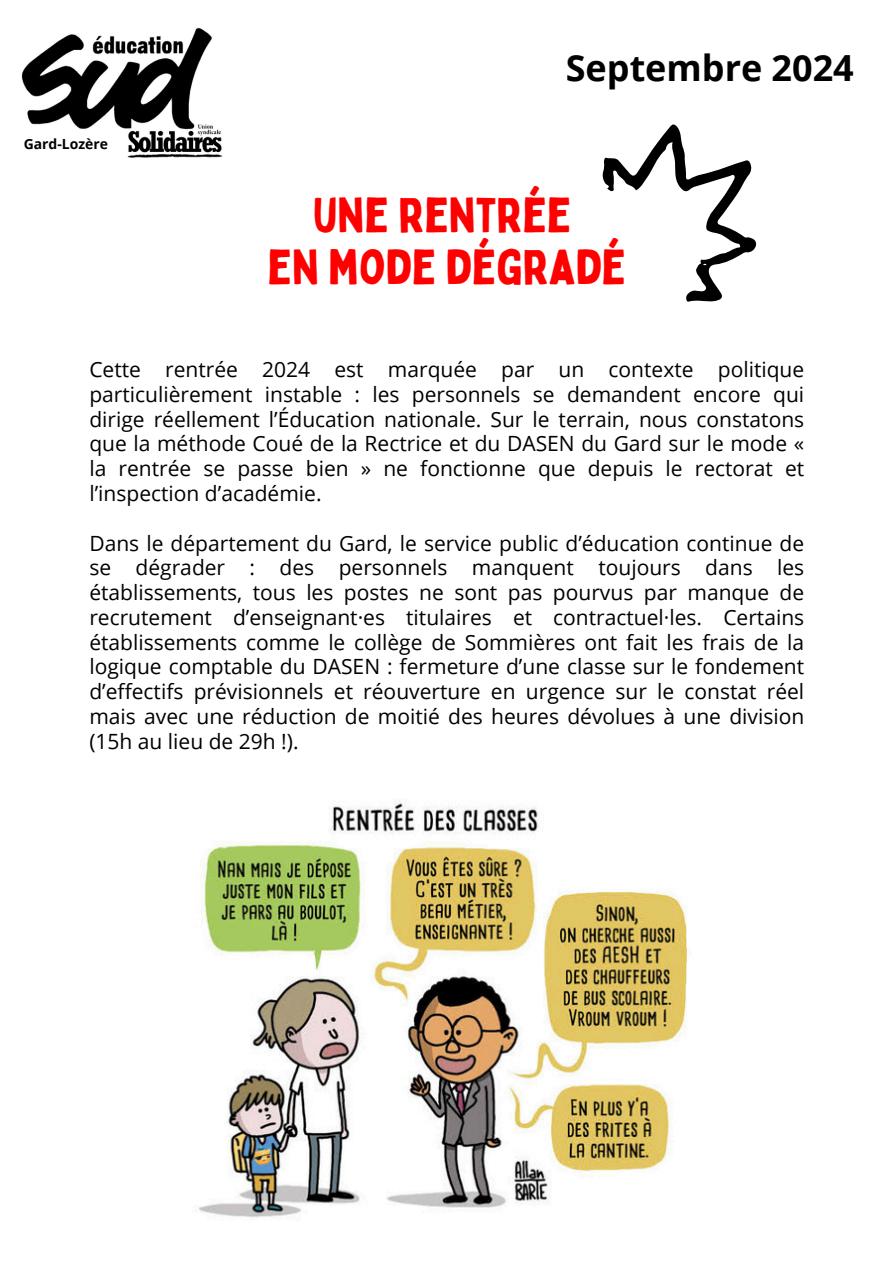
<style>
.page{position:relative;width:894px;height:1264px;background:#fff}
.page>*{position:absolute;margin:0;border:0;box-sizing:border-box;transform-origin:0 0}
.t1{font:48px/51.8px "Bobby Jones";color:#fe0000;text-align:center}
.t2{font:700 36px "Open Sans";color:#000}
.t3{font:21px/24.8px "Open Sans";color:#000;text-align:justify}
.t4{font:700 13.95px "Open Sans";color:#000}
</style>
<div class="page">
<img style="left:21px;top:27px;width:202px;height:131px">
<svg style="left:602px;top:124px;width:155px;height:178px"></svg>
<img style="left:198px;top:803px;width:490px;height:415px">
<h3 class="t4" style="left:24px;top:134px;width:86px">Gard-Lozère</h3>
<h3 class="t2" style="left:565px;top:42px;width:289px">Septembre 2024</h3>
<h2 class="t1" style="left:267px;top:188px;width:360px">UNE RENTRÉE<br>EN MODE DÉGRADÉ</h2>
<p class="t3" style="left:89px;top:356px;width:716px">Cette rentrée 2024 est marquée par un contexte politique particulièrement instable : les personnels se demandent encore qui dirige réellement l’Éducation nationale. Sur le terrain, nous constatons que la méthode Coué de la Rectrice et du DASEN du Gard sur le mode « la rentrée se passe bien » ne fonctionne que depuis le rectorat et l’inspection d’académie.</p>
<p class="t3" style="left:89px;top:530px;width:716px">Dans le département du Gard, le service public d’éducation continue de se dégrader : des personnels manquent toujours dans les établissements, tous les postes ne sont pas pourvus par manque de recrutement d’enseignant·es titulaires et contractuel·les. Certains établissements comme le collège de Sommières ont fait les frais de la logique comptable du DASEN : fermeture d’une classe sur le fondement d’effectifs prévisionnels et réouverture en urgence sur le constat réel mais avec une réduction de moitié des heures dévolues à une division (15h au lieu de 29h !).</p>
</div>
